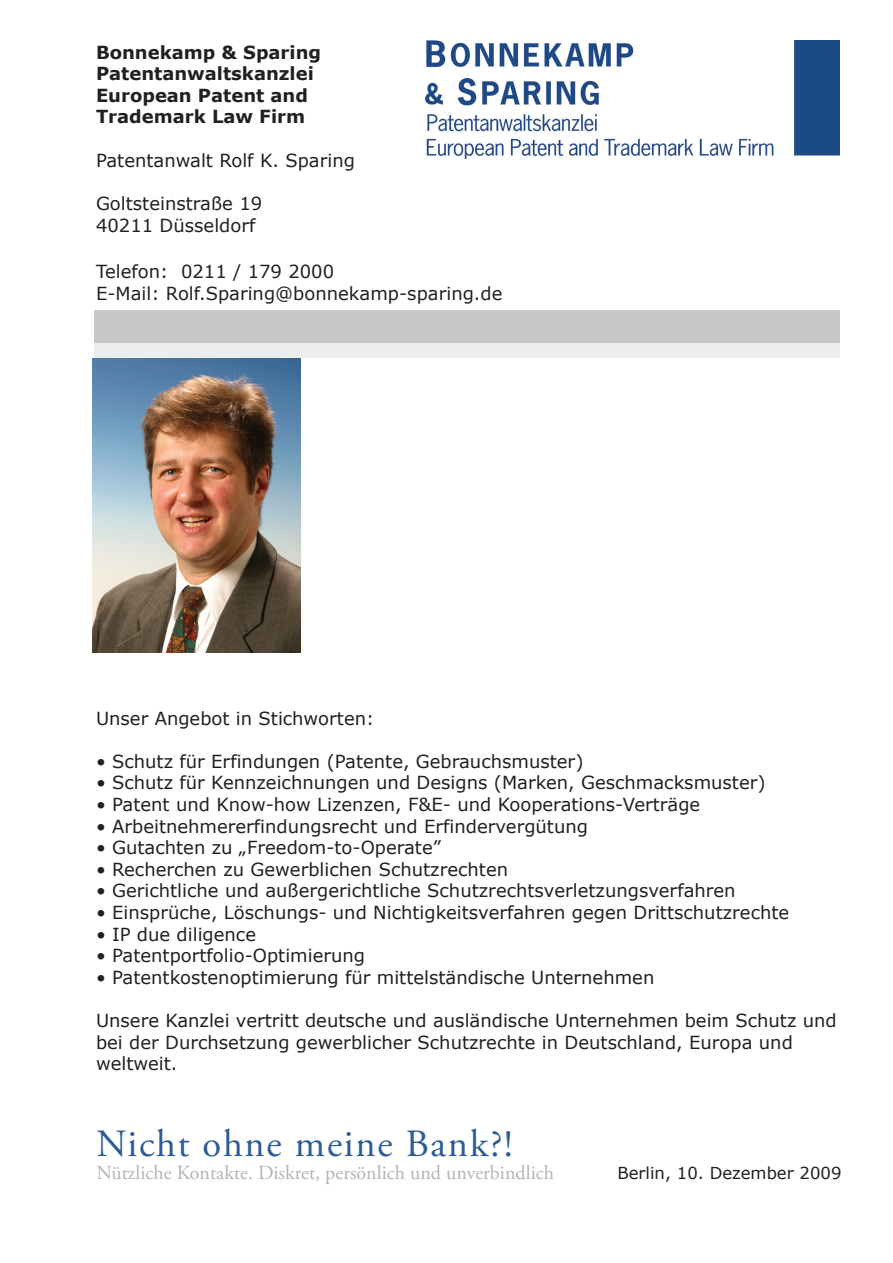
<style>
.page{position:relative;width:893px;height:1263px;background:#fff}
.page>*{position:absolute;margin:0;border:0;box-sizing:border-box;transform-origin:0 0}
.t1{font:38.55px "Adobe Garamond Pro";letter-spacing:.045em;color:#2b5c95}
.t2{font:19.95px "Adobe Garamond Pro";color:#b2b3b3}
.t3{font:18px/21.6px "Verdana";color:#231f20}
.t4{font:700 18px/21.6px "Verdana";color:#231f20}
.t5{font:16.5px "Verdana";color:#231f20}
</style>
<div class="page">
<div style="left:94px;top:343px;width:746px;height:14px;background:#eceded"></div>
<div style="left:94px;top:310px;width:746px;height:33px;background:#c7c8c8"></div>
<img style="left:93px;top:359px;width:207px;height:293px">
<img style="left:425px;top:40px;width:414px;height:118px">
<p class="t4" style="left:96px;top:41px;width:227px">Bonnekamp &amp; Sparing<br>Patentanwaltskanzlei<br>European Patent and<br>Trademark Law Firm</p>
<p class="t3" style="left:96px;top:150px;width:260px">Patentanwalt Rolf K. Sparing</p>
<p class="t3" style="left:96px;top:193px;width:168px">Goltsteinstraße 19<br>40211 Düsseldorf</p>
<p class="t3" style="left:96px;top:261px;width:408px">Telefon: 0211 / 179 2000<br>E-Mail: Rolf.Sparing@bonnekamp-sparing.de</p>
<p class="t3" style="left:96px;top:707px;width:280px">Unser Angebot in Stichworten:</p>
<p class="t3" style="left:96px;top:751px;width:489px">• Schutz für Erfindungen (Patente, Gebrauchsmuster)</p>
<p class="t3" style="left:96px;top:772px;width:671px">• Schutz für Kennzeichnungen und Designs (Marken, Geschmacksmuster)</p>
<p class="t3" style="left:96px;top:794px;width:606px">• Patent und Know-how Lizenzen, F&amp;E- und Kooperations-Verträge</p>
<p class="t3" style="left:96px;top:815px;width:494px">• Arbeitnehmererfindungsrecht und Erfindervergütung</p>
<p class="t3" style="left:96px;top:837px;width:346px">• Gutachten zu „Freedom-to-Operate”</p>
<p class="t3" style="left:96px;top:859px;width:414px">• Recherchen zu Gewerblichen Schutzrechten</p>
<p class="t3" style="left:96px;top:880px;width:641px">• Gerichtliche und außergerichtliche Schutzrechtsverletzungsverfahren</p>
<p class="t3" style="left:96px;top:902px;width:695px">• Einsprüche, Löschungs- und Nichtigkeitsverfahren gegen Drittschutzrechte</p>
<p class="t3" style="left:96px;top:923px;width:162px">• IP due diligence</p>
<p class="t3" style="left:96px;top:945px;width:271px">• Patentportfolio-Optimierung</p>
<p class="t3" style="left:96px;top:967px;width:560px">• Patentkostenoptimierung für mittelständische Unternehmen</p>
<p class="t3" style="left:96px;top:1010px;width:742px">Unsere Kanzlei vertritt deutsche und ausländische Unternehmen beim Schutz und bei der Durchsetzung gewerblicher Schutzrechte in Deutschland, Europa und weltweit.</p>
<h1 class="t1" style="left:96px;top:1121px;width:418px">Nicht ohne meine Bank?!</h1>
<p class="t2" style="left:96px;top:1161px;width:459px">Nützliche Kontakte. Diskret, persönlich und unverbindlich</p>
<p class="t5" style="left:617px;top:1162px;width:226px">Berlin, 10. Dezember 2009</p>
</div>
